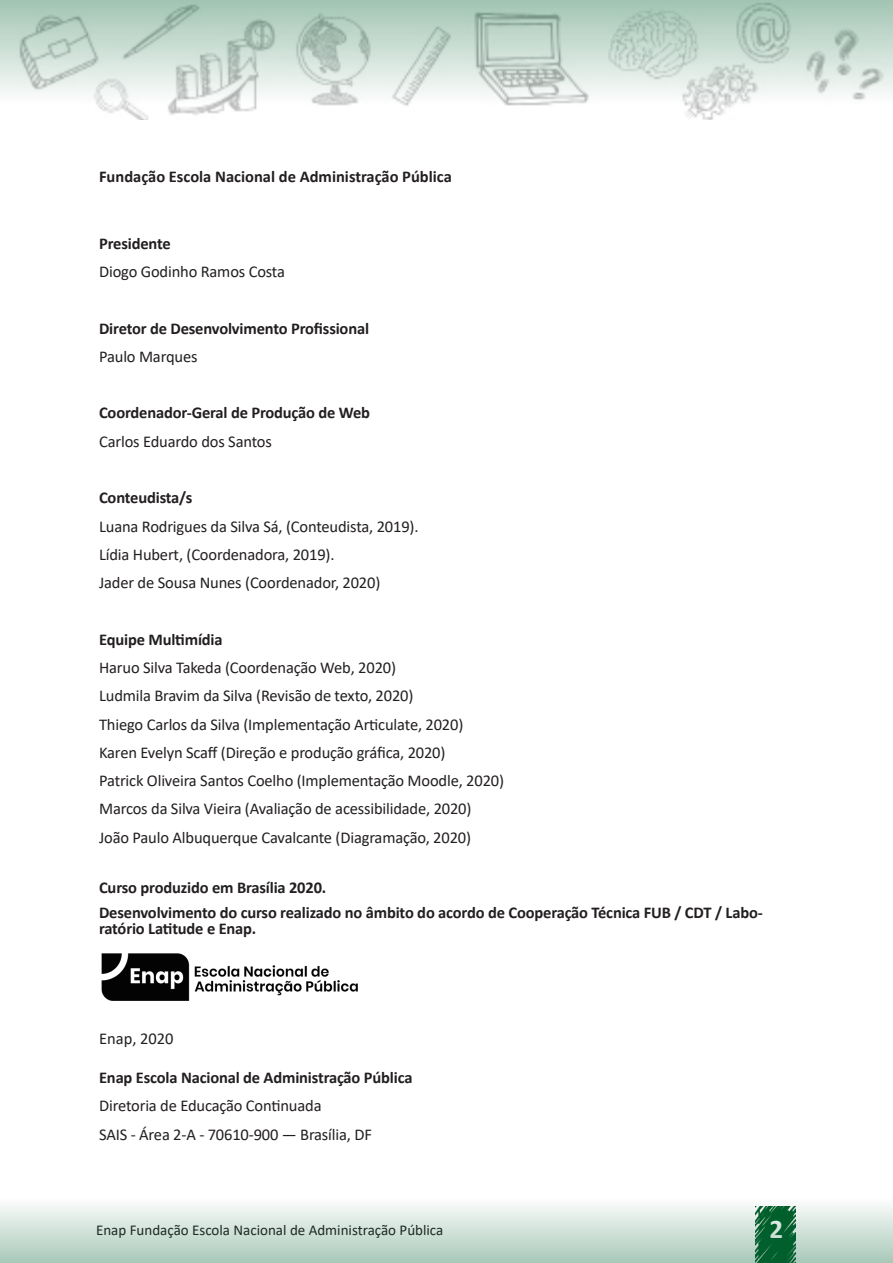
<style>
.page{position:relative;width:893px;height:1263px;background:#fff}
.page>*{position:absolute;margin:0;border:0;box-sizing:border-box;transform-origin:0 0}
.t1{font:700 27px "Calibri";color:#fff}
.t2{font:16.5px "Calibri";letter-spacing:-.01em;color:#231f20}
.t3{font:700 16.5px/16.5px "Calibri";letter-spacing:-.01em;color:#231f20}
.t4{font:15px "Calibri";color:#231f20}
</style>
<div class="page">
<svg style="left:0;top:0;width:893px;height:120px"></svg>
<svg style="left:0;top:1205px;width:893px;height:58px;background:#c5dad0"></svg>
<img style="left:101px;top:953px;width:257px;height:48px">
<p class="t3" style="left:99px;top:169px;width:354px">Fundação Escola Nacional de Administração Pública</p>
<p class="t3" style="left:99px;top:235px;width:73px">Presidente</p>
<p class="t2" style="left:99px;top:260px;width:187px">Diogo Godinho Ramos Costa</p>
<p class="t3" style="left:99px;top:320px;width:271px">Diretor de Desenvolvimento Profissional</p>
<p class="t2" style="left:99px;top:345px;width:100px">Paulo Marques</p>
<p class="t3" style="left:99px;top:404px;width:273px">Coordenador-Geral de Produção de Web</p>
<p class="t2" style="left:99px;top:430px;width:174px">Carlos Eduardo dos Santos</p>
<p class="t3" style="left:99px;top:489px;width:95px">Conteudista/s</p>
<p class="t2" style="left:99px;top:515px;width:321px">Luana Rodrigues da Silva Sá, (Conteudista, 2019).</p>
<p class="t2" style="left:99px;top:543px;width:237px">Lídia Hubert, (Coordenadora, 2019).</p>
<p class="t2" style="left:99px;top:571px;width:283px">Jader de Sousa Nunes (Coordenador, 2020)</p>
<p class="t3" style="left:99px;top:631px;width:125px">Equipe Multimídia</p>
<p class="t2" style="left:99px;top:656px;width:298px">Haruo Silva Takeda (Coordenação Web, 2020)</p>
<p class="t2" style="left:99px;top:684px;width:316px">Ludmila Bravim da Silva (Revisão de texto, 2020)</p>
<p class="t2" style="left:99px;top:713px;width:366px">Thiego Carlos da Silva (Implementação Articulate, 2020)</p>
<p class="t2" style="left:99px;top:741px;width:348px">Karen Evelyn Scaff (Direção e produção gráfica, 2020)</p>
<p class="t2" style="left:99px;top:769px;width:406px">Patrick Oliveira Santos Coelho (Implementação Moodle, 2020)</p>
<p class="t2" style="left:99px;top:797px;width:374px">Marcos da Silva Vieira (Avaliação de acessibilidade, 2020)</p>
<p class="t2" style="left:99px;top:826px;width:373px">João Paulo Albuquerque Cavalcante (Diagramação, 2020)</p>
<p class="t3" style="left:99px;top:879px;width:229px">Curso produzido em Brasília 2020.</p>
<p class="t3" style="left:99px;top:904px;width:665px">Desenvolvimento do curso realizado no âmbito do acordo de Cooperação Técnica FUB / CDT / Labo&shy;ratório Latitude e Enap.</p>
<p class="t2" style="left:99px;top:1027px;width:76px">Enap, 2020</p>
<p class="t3" style="left:99px;top:1069px;width:315px">Enap Escola Nacional de Administração Pública</p>
<p class="t2" style="left:99px;top:1094px;width:224px">Diretoria de Educação Continuada</p>
<p class="t2" style="left:99px;top:1123px;width:274px">SAIS - Área 2-A - 70610-900 — Brasília, DF</p>
<p class="t4" style="left:96px;top:1220px;width:349px">Enap Fundação Escola Nacional de Administração Pública</p>
<h1 class="t1" style="left:769px;top:1210px;width:15px">2</h1>
</div>
